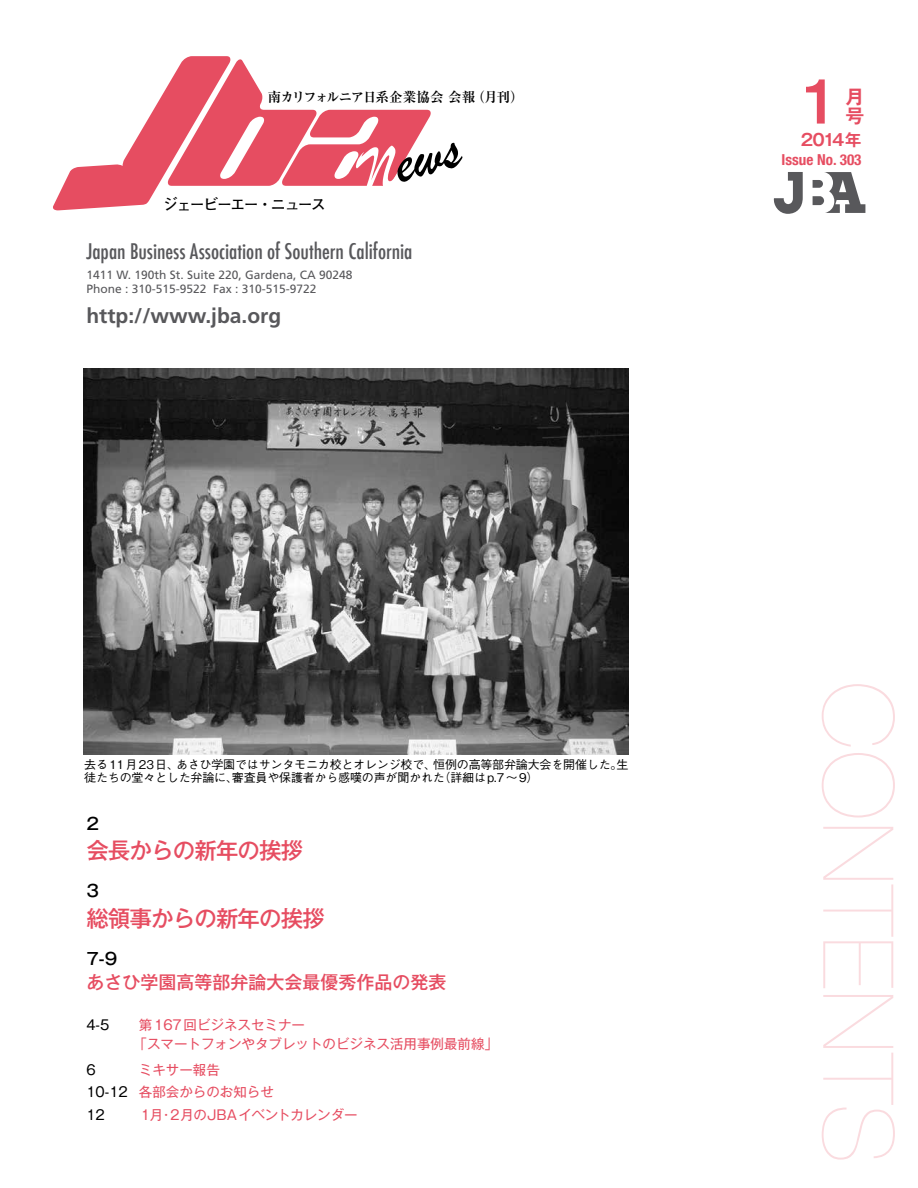
<style>
.page{position:relative;width:918px;height:1188px;background:#fff}
.page>*{position:absolute;margin:0;border:0;box-sizing:border-box;transform-origin:0 0}
.t1{font:200 98.1px "Helvetica Neue";letter-spacing:.01em;color:#fadbdf}
.t2{font:500 63px "Helvetica Neue LT Std";color:#e64d61}
.t3{font:60.9px "Brush Script";color:#000}
.t4{font:500 22.5px "Gothic MB101 Pro";letter-spacing:-.04em;color:#e64d61}
.t5{font:500 condensed 21px "Futura";color:#58585b}
.t6{font:700 21px "Frutiger LT Std";color:#58585b}
.t7{font:700 18.9px/18.9px "Gothic MB101 Pro De";color:#e64d61}
.t8{font:500 18px "Gothic MB101 Pro";color:#e64d61}
.t9{font:500 16.5px "Gothic MB101 Pro";color:#000}
.t10{font:700 16.35px "Gothic MB101 Pro De";letter-spacing:-.09em;color:#e64d61}
.t11{font:700 condensed 15.15px "Helvetica Neue";color:#e64d61}
.t12{font:700 15px "Futo Go B101 Pro";letter-spacing:-.115em;color:#000}
.t13{font:13.5px/22.5px "Gothic MB101 Pro";color:#e64d61}
.t14{font:700 13.5px "Ryumin Pro";letter-spacing:-.065em;color:#000}
.t15{font:13.5px "Gothic MB101 Pro";color:#000}
.t16{font:500 12px/13.5px "Gothic BBB Pro";letter-spacing:-.015em;color:#000}
.t17{font:12px/13.5px "Frutiger LT Std";color:#58585b}
.s1{color:#fff}
.s2{color:#000}
</style>
<div class="page">
<svg style="left:773px;top:172px;width:92px;height:42px"></svg>
<svg style="left:123px;top:56px;width:308px;height:146px"></svg>
<svg style="left:53px;top:164px;width:95px;height:47px"></svg>
<img style="left:83px;top:368px;width:545px;height:387px">
<p class="t14" style="left:268px;top:86px;width:257px">南カリフォルニア日系企業協会 会報（月刊）</p>
<p class="t12" style="left:163px;top:192px;width:164px">ジェービーエー・ニュース</p>
<h3 class="t3" style="left:351px;top:137px;width:103px;rotate:-15deg"><span class="s1">N</span>ews</h3>
<h3 class="t5" style="left:86px;top:238px;width:328px">Japan Business Association of Southern California</h3>
<p class="t17" style="left:86px;top:268px;width:268px">1411 W. 190th St. Suite 220, Gardena, CA 90248<br>Phone : 310-515-9522 Fax : 310-515-9722</p>
<h3 class="t6" style="left:86px;top:303px;width:196px">http://www.jba.org</h3>
<p class="t16" style="left:84px;top:756px;width:546px">去る11月23日、あさひ学園ではサンタモニカ校とオレンジ校で、恒例の高等部弁論大会を開催した。生徒たちの堂々とした弁論に、審査員や保護者から感嘆の声が聞かれた（詳細はp.7〜9）</p>
<h3 class="t9" style="left:86px;top:810px;width:31px">2　</h3>
<h3 class="t4" style="left:86px;top:832px;width:218px">会長からの新年の挨拶</h3>
<h3 class="t9" style="left:86px;top:877px;width:31px">3　</h3>
<h3 class="t4" style="left:86px;top:899px;width:240px">総領事からの新年の挨拶</h3>
<h3 class="t9" style="left:86px;top:945px;width:32px">7-9</h3>
<h3 class="t8" style="left:86px;top:967px;width:362px">あさひ学園高等部弁論大会最優秀作品の発表</h3>
<p class="t15" style="left:86px;top:1013px;width:24px">4-5</p>
<p class="t13" style="left:86px;top:1013px;width:413px;line-height:19.5px;text-indent:53px">第167回ビジネスセミナー　<br>　　　　「スマートフォンやタブレットのビジネス活用事例最前線」</p>
<p class="t15" style="left:86px;top:1058px;width:11px">6</p>
<p class="t13" style="left:86px;top:1057px;width:189px;text-indent:53px">ミキサー報告<br><span class="s2">10-12</span> 各部会からのお知らせ<br><span class="s2">12</span></p>
<p class="t13" style="left:139px;top:1102px;width:220px">１月・２月のJBAイベントカレンダー</p>
<h2 class="t2" style="left:803px;top:64px;width:37px">1</h2>
<h3 class="t7" style="left:845px;top:85px;width:20px">月号</h3>
<h3 class="t10" style="left:801px;top:126px;width:62px">2014年</h3>
<p class="t11" style="left:782px;top:150px;width:81px">Issue No. 303</p>
<h1 class="t1" style="left:915px;top:682px;width:484px;rotate:90deg">CONTENTS</h1>
</div>
